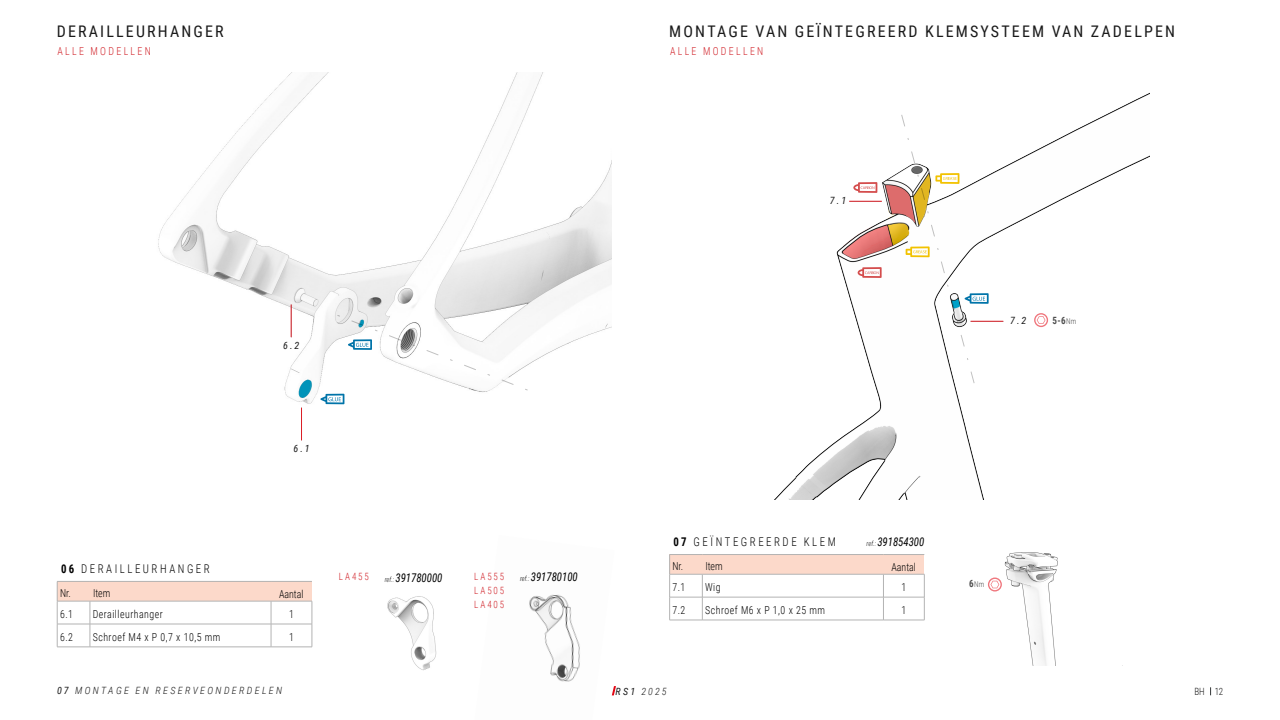
<style>
.page{position:relative;width:1280px;height:720px;background:#fff}
.page>*{position:absolute;margin:0;border:0;box-sizing:border-box;transform-origin:0 0}
.TITULOS_SECUNDARIOS{font:16px "Roboto Condensed";letter-spacing:.135em;color:#1a1a1a}
.tablas{font:italic 12px "Roboto Condensed";color:#000;scale:.9 1}
.HIGHLIGHTS{font:300 12px "Roboto Condensed";letter-spacing:.235em;color:#000;scale:.9 1}
.Texto_tabla{font:300 11px "Roboto Condensed";letter-spacing:.05em;color:#000;scale:.9 1}
.tablas-2{font:300 11px "Roboto Condensed";color:#000;scale:.9 1}
.referencia_bici{font:300 11px "Roboto Condensed";letter-spacing:.235em;color:#d1232a;scale:.9 1}
.pie_gama{font:italic 300 10px "Roboto Condensed";letter-spacing:.235em;color:#1a1a1a}
.referencia_bici-2{font:300 10px/14px "Roboto Condensed";letter-spacing:.21em;color:#d1232a;text-align:justify;scale:.9 1}
.pie_gama-2{font:italic 10px "Roboto Condensed";color:#1a1a1a}
.HIGHLIGHTS-2{font:700 10px "Roboto Condensed";color:#4d4d4d;scale:.9 1}
.t1{font:300 10px "Roboto Condensed";color:#1a1a1a;scale:.9 1}
.HIGHLIGHTS-3{font:300 8px "Roboto Condensed";color:#4d4d4d;scale:.9 1}
.s1{font-weight:700}
.s2{font-weight:300;font-size:7px}
.s3{font-weight:300;font-size:8px}
.s4{font-weight:700;font-size:10px}
.s5{font-weight:400}
</style>
<div class="page">
<div style="left:57px;top:581px;width:255px;height:20px;background:#fcd9ca"></div>
<hr style="left:57px;top:624px;width:33px;height:1px;background:#b3b3b3">
<hr style="left:90px;top:624px;width:181px;height:1px;background:#b3b3b3">
<svg style="left:90px;top:602px;width:1px;height:45px"></svg>
<hr style="left:271px;top:624px;width:41px;height:1px;background:#b3b3b3">
<svg style="left:271px;top:602px;width:1px;height:45px"></svg>
<hr style="left:57px;top:647px;width:33px;height:1px;background:#b3b3b3">
<hr style="left:90px;top:647px;width:181px;height:1px;background:#b3b3b3">
<hr style="left:271px;top:647px;width:41px;height:1px;background:#b3b3b3">
<hr style="left:57px;top:581px;width:33px;height:1px;background:#b3b3b3">
<svg style="left:57px;top:582px;width:1px;height:65px"></svg>
<hr style="left:90px;top:581px;width:181px;height:1px;background:#b3b3b3">
<hr style="left:271px;top:581px;width:41px;height:1px;background:#b3b3b3">
<hr style="left:57px;top:601px;width:33px;height:1px;background:#b3b3b3">
<hr style="left:90px;top:601px;width:181px;height:1px;background:#b3b3b3">
<hr style="left:271px;top:601px;width:41px;height:1px;background:#b3b3b3">
<svg style="left:312px;top:601px;width:1px;height:46px"></svg>
<div style="left:670px;top:555px;width:254px;height:19px;background:#fcd9ca"></div>
<hr style="left:670px;top:574px;width:32px;height:1px;background:#b3b3b3">
<hr style="left:702px;top:574px;width:181px;height:1px;background:#b3b3b3">
<hr style="left:883px;top:574px;width:41px;height:1px;background:#b3b3b3">
<hr style="left:670px;top:597px;width:32px;height:1px;background:#b3b3b3">
<hr style="left:702px;top:597px;width:181px;height:1px;background:#b3b3b3">
<svg style="left:702px;top:574px;width:1px;height:46px"></svg>
<hr style="left:883px;top:597px;width:41px;height:1px;background:#b3b3b3">
<svg style="left:883px;top:574px;width:1px;height:46px"></svg>
<hr style="left:670px;top:620px;width:32px;height:1px;background:#b3b3b3">
<hr style="left:702px;top:620px;width:181px;height:1px;background:#b3b3b3">
<hr style="left:883px;top:620px;width:41px;height:1px;background:#b3b3b3">
<hr style="left:670px;top:554px;width:32px;height:1px;background:#b3b3b3">
<svg style="left:669px;top:555px;width:1px;height:65px"></svg>
<hr style="left:702px;top:554px;width:181px;height:1px;background:#b3b3b3">
<hr style="left:883px;top:554px;width:41px;height:1px;background:#b3b3b3">
<svg style="left:924px;top:574px;width:1px;height:46px"></svg>
<img style="left:1004px;top:552px;width:54px;height:114px">
<svg style="left:988px;top:578px;width:14px;height:14px"></svg>
<img style="left:158px;top:72px;width:454px;height:369px">
<hr style="left:301px;top:408px;width:1px;height:32px;background:#dc1e26">
<hr style="left:291px;top:305px;width:1px;height:32px;background:#dc1e26">
<svg style="left:320px;top:310px;width:209px;height:94px"></svg>
<img style="left:774px;top:92px;width:376px;height:408px">
<hr style="left:971px;top:321px;width:32px;height:1px;background:#dc1e26">
<hr style="left:849px;top:201px;width:33px;height:1px;background:#dc1e26">
<svg style="left:853px;top:182px;width:24px;height:11px"></svg>
<svg style="left:899px;top:108px;width:90px;height:276px"></svg>
<svg style="left:858px;top:267px;width:24px;height:11px"></svg>
<svg style="left:1034px;top:313px;width:14px;height:14px"></svg>
<img style="left:387px;top:596px;width:50px;height:75px">
<img style="left:529px;top:594px;width:86px;height:102px">
<p class="TITULOS_SECUNDARIOS" style="left:57px;top:20px;width:168px">DERAILLEURHANGER</p>
<p class="TITULOS_SECUNDARIOS" style="left:669px;top:20px;width:507px">MONTAGE VAN GEÏNTEGREERD KLEMSYSTEEM VAN ZADELPEN</p>
<p class="referencia_bici" style="left:58px;top:43px;width:105px">ALLE MODELLEN</p>
<p class="referencia_bici" style="left:670px;top:43px;width:105px">ALLE MODELLEN</p>
<p class="pie_gama-2" style="left:283px;top:338px;width:18px">6.2</p>
<p class="pie_gama-2" style="left:294px;top:441px;width:18px">6.1</p>
<p class="HIGHLIGHTS" style="left:61px;top:560px;width:167px"><span class="s1">06</span> DERAILLEURHANGER</p>
<p class="Texto_tabla" style="left:60px;top:607px;width:16px">6.1</p>
<p class="Texto_tabla" style="left:93px;top:607px;width:79px">Derailleurhanger</p>
<p class="Texto_tabla" style="left:289px;top:607px;width:7px">1</p>
<p class="Texto_tabla" style="left:60px;top:630px;width:16px">6.2</p>
<p class="Texto_tabla" style="left:93px;top:630px;width:143px">Schroef M4 x P 0,7 x 10,5 mm</p>
<p class="Texto_tabla" style="left:289px;top:630px;width:7px">1</p>
<p class="tablas-2" style="left:60px;top:585px;width:14px">Nr.</p>
<p class="tablas-2" style="left:93px;top:585px;width:21px">Item</p>
<p class="tablas-2" style="left:279px;top:586px;width:29px">Aantal</p>
<p class="referencia_bici-2" style="left:339px;top:570px;width:35px">LA455</p>
<p class="tablas" style="left:385px;top:569px;width:66px"><span class="s2">ref.:</span> 391780000</p>
<p class="tablas" style="left:520px;top:569px;width:66px"><span class="s2">ref.:</span> 391780100</p>
<p class="referencia_bici-2" style="left:474px;top:570px;width:35px">LA555<br>LA505<br>LA405</p>
<p class="pie_gama-2" style="left:830px;top:193px;width:18px">7.1</p>
<p class="pie_gama-2" style="left:1010px;top:313px;width:18px">7.2</p>
<p class="HIGHLIGHTS-2" style="left:1052px;top:314px;width:28px">5-6<span class="s3">Nm</span></p>
<p class="HIGHLIGHTS" style="left:674px;top:533px;width:182px"><span class="s1">07</span> GEÏNTEGREERDE KLEM</p>
<p class="Texto_tabla" style="left:672px;top:580px;width:16px">7.1</p>
<p class="Texto_tabla" style="left:705px;top:580px;width:19px">Wig</p>
<p class="Texto_tabla" style="left:901px;top:580px;width:7px">1</p>
<p class="Texto_tabla" style="left:672px;top:603px;width:16px">7.2</p>
<p class="Texto_tabla" style="left:705px;top:603px;width:135px">Schroef M6 x P 1,0 x 25 mm</p>
<p class="Texto_tabla" style="left:901px;top:603px;width:7px">1</p>
<p class="tablas" style="left:867px;top:534px;width:66px"><span class="s2">ref.:</span> 391854300</p>
<p class="tablas-2" style="left:672px;top:558px;width:14px">Nr.</p>
<p class="tablas-2" style="left:705px;top:558px;width:21px">Item</p>
<p class="tablas-2" style="left:891px;top:559px;width:29px">Aantal</p>
<p class="HIGHLIGHTS-3" style="left:969px;top:579px;width:18px"><span class="s4">6</span>Nm</p>
<p class="pie_gama" style="left:57px;top:684px;width:227px"><span class="s5">07</span> MONTAGE EN RESERVEONDERDELEN</p>
<p class="pie_gama" style="left:616px;top:685px;width:52px"><span class="s5">RS1</span> 2025</p>
<p class="t1" style="left:1194px;top:685px;width:34px">BH 12</p>
</div>
